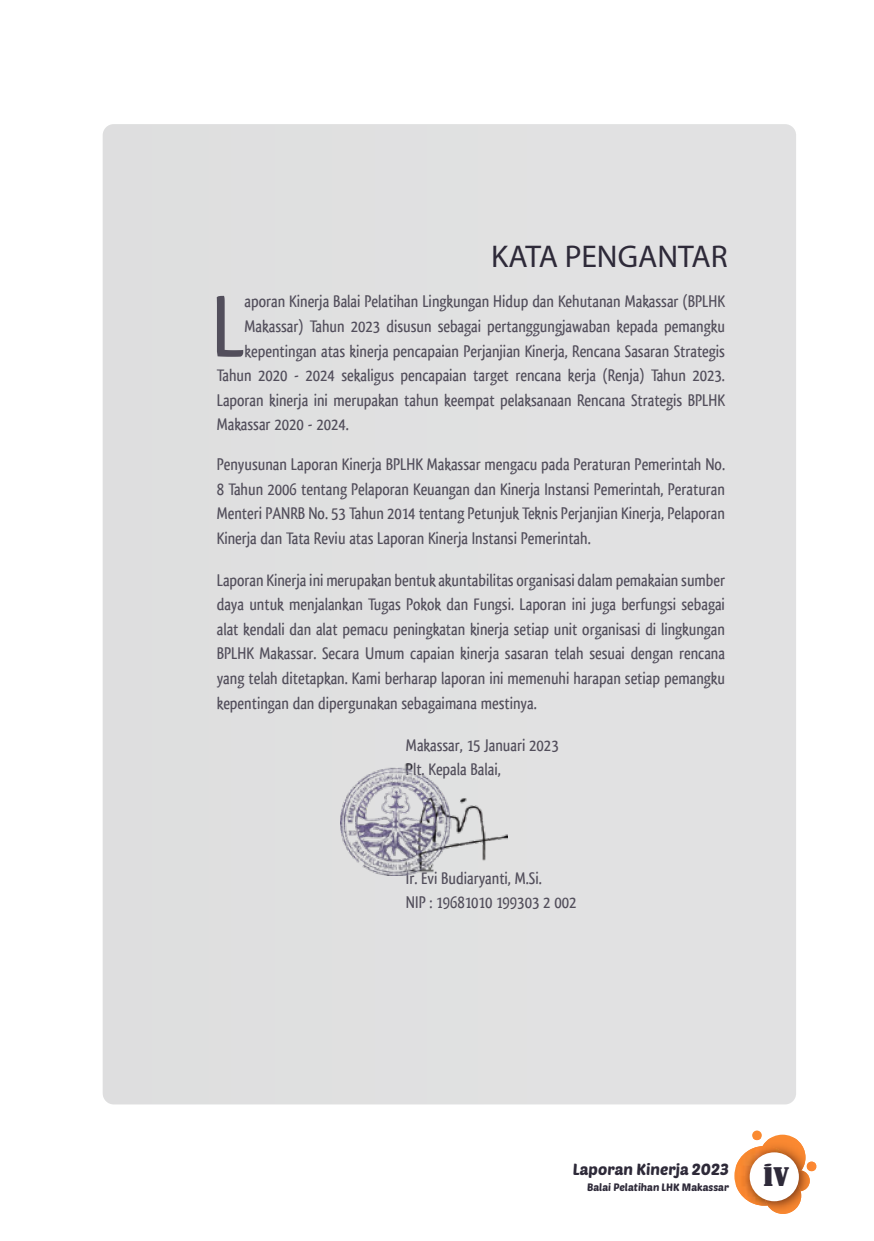
<style>
.page{position:relative;width:874px;height:1241px;background:#fff}
.page>*{position:absolute;margin:0;border:0;box-sizing:border-box;transform-origin:0 0}
.t1{font:500 91.35px "Qlassik";color:#524e5b;scale:.95 1}
.t2{font:31.5px "Myriad Pro";color:#2e2a39}
.t3{font:condensed 28px "Bernard";color:#2e2a39;scale:1.4 1}
.t4{font:500 17.5px/24.5px "Qlassik";color:#524e5b;text-align:justify;scale:.95 1}
.t5{font:15.75px "Poetsen One";color:#2e2a39}
.t6{font:10.5px "Poetsen One";color:#2e2a39}
</style>
<div class="page">
<div style="left:103px;top:124px;width:692px;height:980px;background:#e0e1e1;border-radius:11px"></div>
<img style="left:340px;top:763px;width:167px;height:112px">
<svg style="left:759px;top:1134px;width:46px;height:46px"></svg>
<svg style="left:751px;top:1130px;width:10px;height:9px"></svg>
<div style="left:788px;top:1169px;width:21px;height:22px;background:#d77328;border-radius:50%"></div>
<img style="left:763px;top:1137px;width:42px;height:32px">
<img style="left:735px;top:1145px;width:58px;height:60px">
<svg style="left:752px;top:1137px;width:8px;height:2px"></svg>
<svg style="left:805px;top:1160px;width:11px;height:11px"></svg>
<img style="left:797px;top:1169px;width:12px;height:21px">
<img style="left:764px;top:1177px;width:36px;height:36px">
<div style="left:749px;top:1152px;width:49px;height:48px;background:#fff;border-radius:50%"></div>
<h2 class="t2" style="left:491px;top:237px;width:238px">KATA PENGANTAR</h2>
<h1 class="t1" style="left:212px;top:273px;width:36px">L</h1>
<p class="t4" style="left:244px;top:289px;width:507px">aporan Kinerja Balai Pelatihan Lingkungan Hidup dan Kehutanan Makassar (BPLHK</p>
<p class="t4" style="left:244px;top:314px;width:507px">Makassar) Tahun 2023 disusun sebagai pertanggungjawaban kepada pemangku</p>
<p class="t4" style="left:244px;top:338px;width:507px">kepentingan atas kinerja pencapaian Perjanjian Kinerja, Rencana Sasaran Strategis</p>
<p class="t4" style="left:217px;top:363px;width:536px">Tahun 2020 - 2024 sekaligus pencapaian target rencana kerja (Renja) Tahun 2023.</p>
<p class="t4" style="left:217px;top:387px;width:536px">Laporan kinerja ini merupakan tahun keempat pelaksanaan Rencana Strategis BPLHK</p>
<p class="t4" style="left:217px;top:412px;width:141px">Makassar 2020 - 2024.</p>
<p class="t4" style="left:217px;top:452px;width:536px">Penyusunan Laporan Kinerja BPLHK Makassar mengacu pada Peraturan Pemerintah No.<br>8 Tahun 2006 tentang Pelaporan Keuangan dan Kinerja Instansi Pemerintah, Peraturan Menteri PANRB No. 53 Tahun 2014 tentang Petunjuk Teknis Perjanjian Kinerja, Pelaporan Kinerja dan Tata Reviu atas Laporan Kinerja Instansi Pemerintah.</p>
<p class="t4" style="left:217px;top:568px;width:536px">Laporan Kinerja ini merupakan bentuk akuntabilitas organisasi dalam pemakaian sumber daya untuk menjalankan Tugas Pokok dan Fungsi. Laporan ini juga berfungsi sebagai alat kendali dan alat pemacu peningkatan kinerja setiap unit organisasi di lingkungan BPLHK Makassar. Secara Umum capaian kinerja sasaran telah sesuai dengan rencana yang telah ditetapkan. Kami berharap laporan ini memenuhi harapan setiap pemangku kepentingan dan dipergunakan sebagaimana mestinya.</p>
<p class="t4" style="left:406px;top:732px;width:162px">Makassar, 15 Januari 2023<br>Plt. Kepala Balai,</p>
<p class="t4" style="left:406px;top:865px;width:181px">Ir. Evi Budiaryanti, M.Si.<br>NIP : 19681010 199303 2 002</p>
<p class="t5" style="left:572px;top:1158px;width:157px">Laporan Kinerja 2023</p>
<p class="t6" style="left:587px;top:1179px;width:143px">Balai Pelatihan LHK Makassar</p>
<h3 class="t3" style="left:762px;top:1158px;width:20px">iv</h3>
</div>
